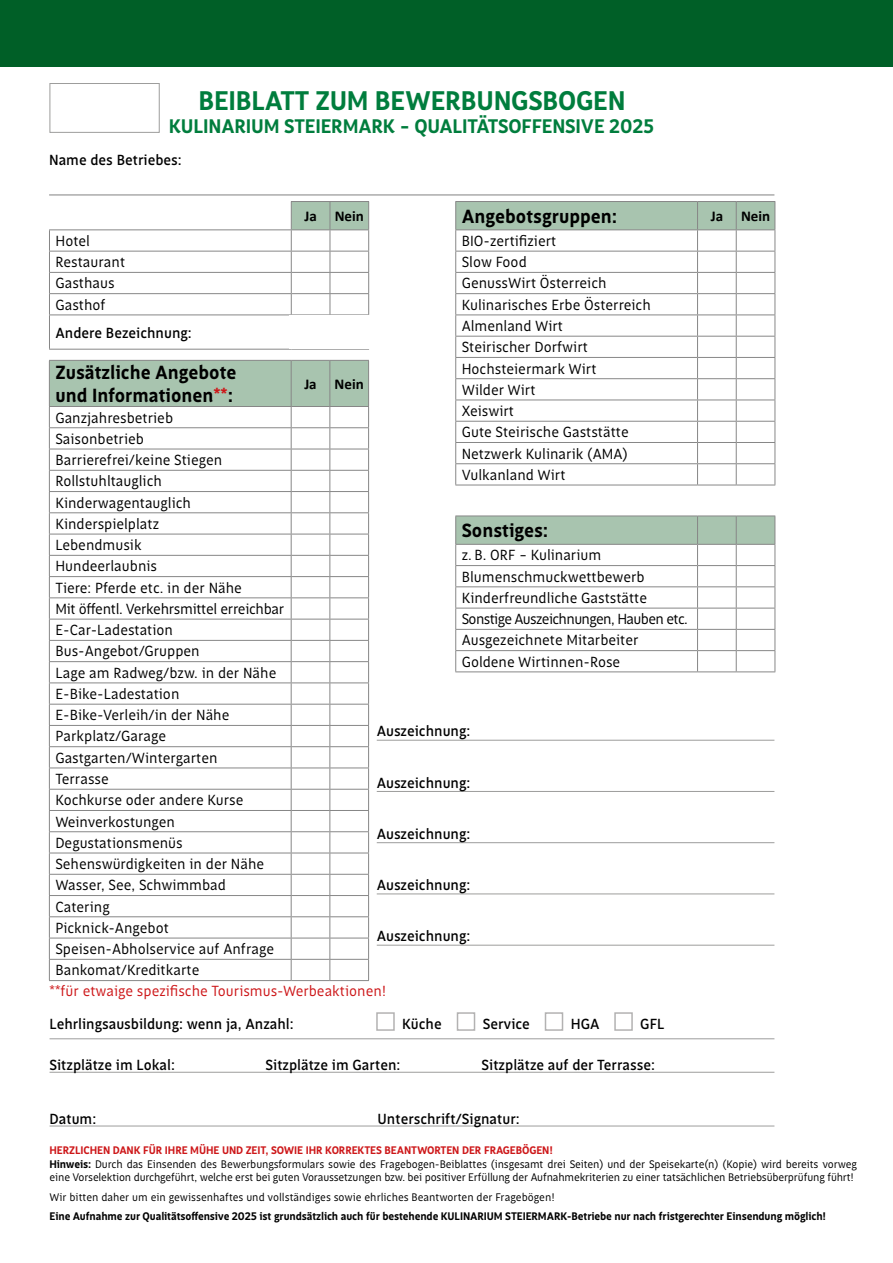
<style>
.page{position:relative;width:893px;height:1263px;background:#fff}
.page>*{position:absolute;margin:0;border:0;box-sizing:border-box;transform-origin:0 0}
.t1{font:700 27.6px "Saya FY";letter-spacing:-.01em;color:#007d3d}
.t2{font:700 20.1px "Saya FY";letter-spacing:-.01em;color:#007d3d}
.t3{font:700 19.5px/23.4px "Saya FY";color:#000}
.t4{font:15px/21.3px "Saya FY";color:#000}
.t5{font:500 15px "Saya FY";color:#000}
.t6{font:15px "Saya FY";color:#cd1719}
.t7{font:700 15px "Calibri";color:#000}
.t8{font:11.25px/13.5px "Saya FY";letter-spacing:-.01em;color:#000}
.t9{font:700 11.25px "Saya FY";letter-spacing:-.01em;color:#000}
.s1{color:#cd1719}
.s2{font-weight:700;color:#cd1719}
.s3{font-weight:700}
</style>
<div class="page">
<div style="left:0;top:0;width:893px;height:67px;background:#005f27"></div>
<div style="left:50px;top:83px;width:110px;height:50px;border:1px solid #9d9d9c"></div>
<hr style="left:49px;top:195px;width:725px;height:1px;background:#000">
<hr style="left:291px;top:349px;width:39px;height:1px;background:#878787">
<hr style="left:330px;top:349px;width:39px;height:1px;background:#878787">
<hr style="left:49px;top:251px;width:242px;height:1px;background:#878787">
<hr style="left:49px;top:272px;width:242px;height:1px;background:#878787">
<hr style="left:49px;top:293px;width:242px;height:1px;background:#878787">
<svg style="left:49px;top:230px;width:1px;height:85px"></svg>
<hr style="left:49px;top:315px;width:242px;height:1px;background:#878787">
<hr style="left:49px;top:315px;width:1px;height:34px;background:#878787">
<hr style="left:49px;top:349px;width:242px;height:1px;background:#878787">
<hr style="left:49px;top:229px;width:242px;height:1px;background:#878787">
<svg style="left:291px;top:201px;width:78px;height:114px"></svg>
<hr style="left:291px;top:229px;width:39px;height:1px;background:#878787">
<hr style="left:330px;top:229px;width:39px;height:1px;background:#878787">
<div style="left:290px;top:315px;width:80px;height:34px;background:#fff"></div>
<hr style="left:697px;top:485px;width:39px;height:1px;background:#878787">
<hr style="left:736px;top:485px;width:39px;height:1px;background:#878787">
<hr style="left:455px;top:485px;width:242px;height:1px;background:#878787">
<svg style="left:455px;top:201px;width:321px;height:284px"></svg>
<hr style="left:455px;top:229px;width:242px;height:1px;background:#878787">
<hr style="left:697px;top:229px;width:39px;height:1px;background:#878787">
<hr style="left:697px;top:671px;width:39px;height:1px;background:#878787">
<hr style="left:736px;top:671px;width:39px;height:1px;background:#878787">
<hr style="left:455px;top:671px;width:242px;height:1px;background:#878787">
<svg style="left:455px;top:516px;width:321px;height:155px"></svg>
<hr style="left:455px;top:544px;width:242px;height:1px;background:#878787">
<hr style="left:697px;top:544px;width:39px;height:1px;background:#878787">
<hr style="left:377px;top:740px;width:397px;height:1px;background:#9d9d9c">
<hr style="left:377px;top:791px;width:397px;height:1px;background:#9d9d9c">
<hr style="left:377px;top:842px;width:397px;height:1px;background:#9d9d9c">
<hr style="left:377px;top:893px;width:397px;height:1px;background:#9d9d9c">
<hr style="left:377px;top:945px;width:397px;height:1px;background:#9d9d9c">
<hr style="left:50px;top:1126px;width:724px;height:1px;background:#9d9d9c">
<hr style="left:50px;top:1038px;width:724px;height:1px;background:#9d9d9c">
<hr style="left:50px;top:1072px;width:724px;height:1px;background:#9d9d9c">
<div style="left:376px;top:1012px;width:19px;height:19px;border:2px solid #b3b2b2"></div>
<div style="left:457px;top:1012px;width:18px;height:19px;border:2px solid #b3b2b2"></div>
<div style="left:545px;top:1012px;width:18px;height:19px;border:2px solid #b3b2b2"></div>
<div style="left:614px;top:1012px;width:19px;height:19px;border:2px solid #b3b2b2"></div>
<hr style="left:291px;top:980px;width:39px;height:1px;background:#878787">
<hr style="left:330px;top:980px;width:39px;height:1px;background:#878787">
<svg style="left:49px;top:361px;width:320px;height:619px"></svg>
<hr style="left:49px;top:980px;width:242px;height:1px;background:#878787">
<hr style="left:330px;top:360px;width:39px;height:1px;background:#878787">
<hr style="left:368px;top:361px;width:1px;height:45px;background:#878787">
<hr style="left:330px;top:406px;width:39px;height:1px;background:#878787">
<hr style="left:49px;top:360px;width:242px;height:1px;background:#878787">
<hr style="left:49px;top:361px;width:1px;height:45px;background:#878787">
<hr style="left:291px;top:360px;width:39px;height:1px;background:#878787">
<hr style="left:291px;top:361px;width:1px;height:45px;background:#878787">
<hr style="left:329px;top:361px;width:1px;height:45px;background:#878787">
<hr style="left:49px;top:406px;width:242px;height:1px;background:#878787">
<hr style="left:291px;top:406px;width:39px;height:1px;background:#878787">
<h1 class="t1" style="left:198px;top:84px;width:429px">BEIBLATT ZUM BEWERBUNGSBOGEN</h1>
<h2 class="t2" style="left:169px;top:114px;width:487px">KULINARIUM STEIERMARK – QUALITÄTSOFFENSIVE 2025</h2>
<p class="t5" style="left:49px;top:150px;width:134px">Name des Betriebes:</p>
<h3 class="t3" style="left:462px;top:204px;width:157px">Angebotsgruppen:</h3>
<p class="t7" style="left:711px;top:207px;width:61px">Ja Nein</p>
<p class="t4" style="left:462px;top:230px;width:191px">BIO-zertifiziert<br>Slow Food<br>GenussWirt Österreich<br>Kulinarisches Erbe Österreich<br>Almenland Wirt<br>Steirischer Dorfwirt<br>Hochsteiermark Wirt<br>Wilder Wirt<br>Xeiswirt<br>Gute Steirische Gaststätte<br>Netzwerk Kulinarik (AMA)<br>Vulkanland Wirt</p>
<p class="t7" style="left:304px;top:207px;width:61px">Ja Nein</p>
<p class="t4" style="left:55px;top:230px;width:71px">Hotel<br>Restaurant<br>Gasthaus<br>Gasthof</p>
<p class="t5" style="left:55px;top:323px;width:138px">Andere Bezeichnung:</p>
<h3 class="t3" style="left:55px;top:360px;width:183px">Zusätzliche Angebote und Informationen<span class="s1">**</span>:</h3>
<p class="t7" style="left:304px;top:374px;width:61px">Ja Nein</p>
<p class="t4" style="left:55px;top:407px;width:231px">Ganzjahresbetrieb<br>Saisonbetrieb<br>Barrierefrei/keine Stiegen<br>Rollstuhltauglich<br>Kinderwagentauglich<br>Kinderspielplatz<br>Lebendmusik<br>Hundeerlaubnis<br>Tiere: Pferde etc. in der Nähe<br>Mit öffentl. Verkehrsmittel erreichbar<br>E-Car-Ladestation<br>Bus-Angebot/Gruppen<br>Lage am Radweg/bzw. in der Nähe<br>E-Bike-Ladestation<br>E-Bike-Verleih/in der Nähe<br>Parkplatz/Garage<br>Gastgarten/Wintergarten<br>Terrasse<br>Kochkurse oder andere Kurse<br>Weinverkostungen<br>Degustationsmenüs<br>Sehenswürdigkeiten in der Nähe<br>Wasser, See, Schwimmbad<br>Catering<br>Picknick-Angebot<br>Speisen-Abholservice auf Anfrage<br>Bankomat/Kreditkarte</p>
<p class="t6" style="left:50px;top:982px;width:338px">**für etwaige spezifische Tourismus-Werbeaktionen!</p>
<h3 class="t3" style="left:462px;top:519px;width:88px">Sonstiges:</h3>
<p class="t4" style="left:462px;top:544px;width:228px">z. B. ORF – Kulinarium<br>Blumenschmuckwettbewerb<br>Kinderfreundliche Gaststätte<br>Sonstige Auszeichnungen, Hauben etc.<br>Ausgezeichnete Mitarbeiter<br>Goldene Wirtinnen-Rose</p>
<p class="t5" style="left:377px;top:722px;width:95px">Auszeichnung:</p>
<p class="t5" style="left:377px;top:773px;width:95px">Auszeichnung:</p>
<p class="t5" style="left:377px;top:825px;width:95px">Auszeichnung:</p>
<p class="t5" style="left:377px;top:876px;width:95px">Auszeichnung:</p>
<p class="t5" style="left:377px;top:927px;width:95px">Auszeichnung:</p>
<p class="t5" style="left:50px;top:1015px;width:246px">Lehrlingsausbildung: wenn ja, Anzahl:</p>
<p class="t5" style="left:402px;top:1015px;width:41px">Küche</p>
<p class="t5" style="left:483px;top:1015px;width:48px">Service</p>
<p class="t5" style="left:571px;top:1015px;width:30px">HGA</p>
<p class="t5" style="left:640px;top:1015px;width:26px">GFL</p>
<p class="t5" style="left:50px;top:1056px;width:127px">Sitzplätze im Lokal:</p>
<p class="t5" style="left:266px;top:1056px;width:136px">Sitzplätze im Garten:</p>
<p class="t5" style="left:482px;top:1056px;width:175px">Sitzplätze auf der Terrasse:</p>
<p class="t5" style="left:50px;top:1110px;width:48px">Datum:</p>
<p class="t5" style="left:378px;top:1110px;width:144px">Unterschrift/Signatur:</p>
<p class="t8" style="left:50px;top:1143px;width:809px"><span class="s2">HERZLICHEN DANK FÜR IHRE MÜHE UND ZEIT, SOWIE IHR KORREKTES BEANTWORTEN DER FRAGEBÖGEN!<br></span><span class="s3">Hinweis:</span> Durch das Einsenden des Bewerbungsformulars sowie des Fragebogen-Beiblattes (insgesamt drei Seiten) und der Speisekarte(n) (Kopie) wird bereits vorweg eine Vorselektion durchgeführt, welche erst bei guten Voraussetzungen bzw. bei positiver Erfüllung der Aufnahmekriterien zu einer tatsächlichen Betriebsüberprüfung führt!</p>
<p class="t8" style="left:50px;top:1190px;width:507px">Wir bitten daher um ein gewissenhaftes und vollständiges sowie ehrliches Beantworten der Fragebögen!</p>
<p class="t9" style="left:50px;top:1209px;width:778px">Eine Aufnahme zur Qualitätsoffensive 2025 ist grundsätzlich auch für bestehende KULINARIUM STEIERMARK-Betriebe nur nach fristgerechter Einsendung möglich!</p>
</div>
